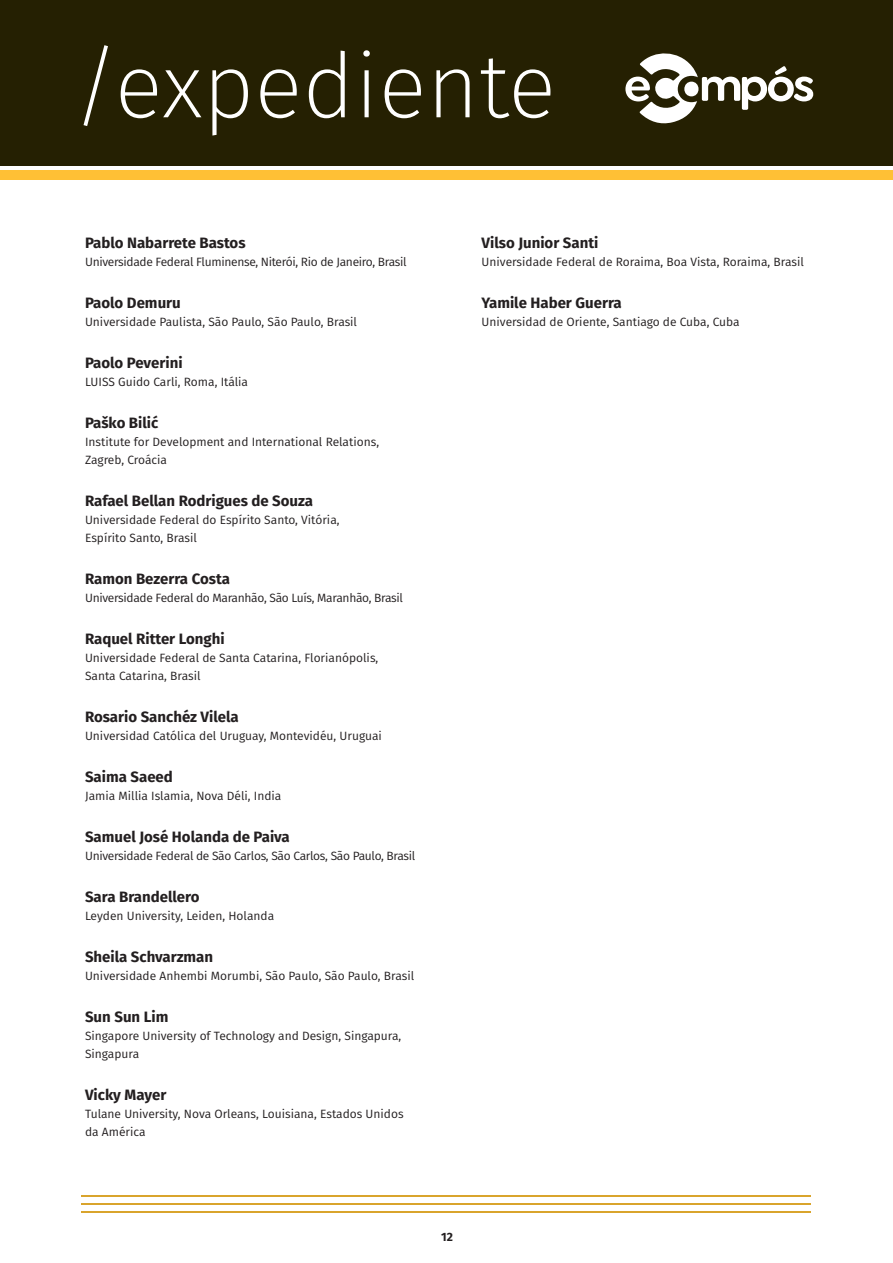
<style>
.page{position:relative;width:893px;height:1263px;background:#fff}
.page>*{position:absolute;margin:0;border:0;box-sizing:border-box;transform-origin:0 0}
.t1{font:200 90px "Fira Sans";color:#fff}
.Nome{font:700 15px "Fira Sans";color:#231f20}
.Nome-2{font:12px/18px "Fira Sans";color:#231f20}
.Nome-3{font:12px "Fira Sans";letter-spacing:-.025em;color:#231f20}
.t2{font:700 12px "Fira Sans";color:#231f20}
</style>
<div class="page">
<div style="left:0;top:0;width:893px;height:166px;background:#252002"></div>
<div style="left:0;top:170px;width:893px;height:10px;background:#ffc035"></div>
<svg style="left:625px;top:53px;width:188px;height:71px"></svg>
<hr style="left:82px;top:1211px;width:729px;height:2px;background:#d9a42c">
<hr style="left:82px;top:1195px;width:729px;height:2px;background:#d9a42c">
<hr style="left:82px;top:1203px;width:729px;height:2px;background:#d9a42c">
<p class="t1" style="left:72px;top:23px;width:485px">/expediente</p>
<p class="Nome" style="left:85px;top:230px;width:162px">Pablo Nabarrete Bastos</p>
<p class="Nome-3" style="left:85px;top:253px;width:323px">Universidade Federal Fluminense, Niterói, Rio de Janeiro, Brasil</p>
<p class="Nome" style="left:85px;top:290px;width:97px">Paolo Demuru</p>
<p class="Nome-2" style="left:85px;top:312px;width:274px">Universidade Paulista, São Paulo, São Paulo, Brasil</p>
<p class="Nome" style="left:85px;top:350px;width:99px">Paolo Peverini</p>
<p class="Nome-2" style="left:85px;top:372px;width:165px">LUISS Guido Carli, Roma, Itália</p>
<p class="Nome" style="left:85px;top:410px;width:75px">Paško Bilić</p>
<p class="Nome-2" style="left:85px;top:432px;width:296px">Institute for Development and International Relations,<br>Zagreb, Croácia</p>
<p class="Nome" style="left:85px;top:488px;width:230px">Rafael Bellan Rodrigues de Souza</p>
<p class="Nome-2" style="left:85px;top:510px;width:256px">Universidade Federal do Espírito Santo, Vitória,</p>
<p class="Nome-2" style="left:85px;top:528px;width:113px">Espírito Santo, Brasil</p>
<p class="Nome" style="left:85px;top:566px;width:146px">Ramon Bezerra Costa</p>
<p class="Nome-3" style="left:85px;top:589px;width:319px">Universidade Federal do Maranhão, São Luís, Maranhão, Brasil</p>
<p class="Nome" style="left:85px;top:626px;width:141px">Raquel Ritter Longhi</p>
<p class="Nome-2" style="left:85px;top:648px;width:295px">Universidade Federal de Santa Catarina, Florianópolis,</p>
<p class="Nome-2" style="left:85px;top:666px;width:117px">Santa Catarina, Brasil</p>
<p class="Nome" style="left:85px;top:704px;width:155px">Rosario Sanchéz Vilela</p>
<p class="Nome-2" style="left:85px;top:726px;width:298px">Universidad Católica del Uruguay, Montevidéu, Uruguai</p>
<p class="Nome" style="left:85px;top:764px;width:89px">Saima Saeed</p>
<p class="Nome-2" style="left:85px;top:786px;width:198px">Jamia Millia Islamia, Nova Déli, India</p>
<p class="Nome" style="left:85px;top:824px;width:206px">Samuel José Holanda de Paiva</p>
<p class="Nome-3" style="left:85px;top:847px;width:332px">Universidade Federal de São Carlos, São Carlos, São Paulo, Brasil</p>
<p class="Nome" style="left:85px;top:884px;width:116px">Sara Brandellero</p>
<p class="Nome-2" style="left:85px;top:906px;width:191px">Leyden University, Leiden, Holanda</p>
<p class="Nome" style="left:85px;top:944px;width:130px">Sheila Schvarzman</p>
<p class="Nome-2" style="left:85px;top:966px;width:331px">Universidade Anhembi Morumbi, São Paulo, São Paulo, Brasil</p>
<p class="Nome" style="left:85px;top:1004px;width:85px">Sun Sun Lim</p>
<p class="Nome-2" style="left:85px;top:1026px;width:318px">Singapore University of Technology and Design, Singapura,<br>Singapura</p>
<p class="Nome" style="left:85px;top:1082px;width:83px">Vicky Mayer</p>
<p class="Nome-2" style="left:85px;top:1104px;width:320px">Tulane University, Nova Orleans, Louisiana, Estados Unidos da América</p>
<p class="Nome" style="left:482px;top:230px;width:118px">Vilso Junior Santi</p>
<p class="Nome-2" style="left:482px;top:252px;width:324px">Universidade Federal de Roraima, Boa Vista, Roraima, Brasil</p>
<p class="Nome" style="left:482px;top:290px;width:142px">Yamile Haber Guerra</p>
<p class="Nome-2" style="left:482px;top:312px;width:260px">Universidad de Oriente, Santiago de Cuba, Cuba</p>
<p class="t2" style="left:441px;top:1226px;width:13px">12</p>
</div>
